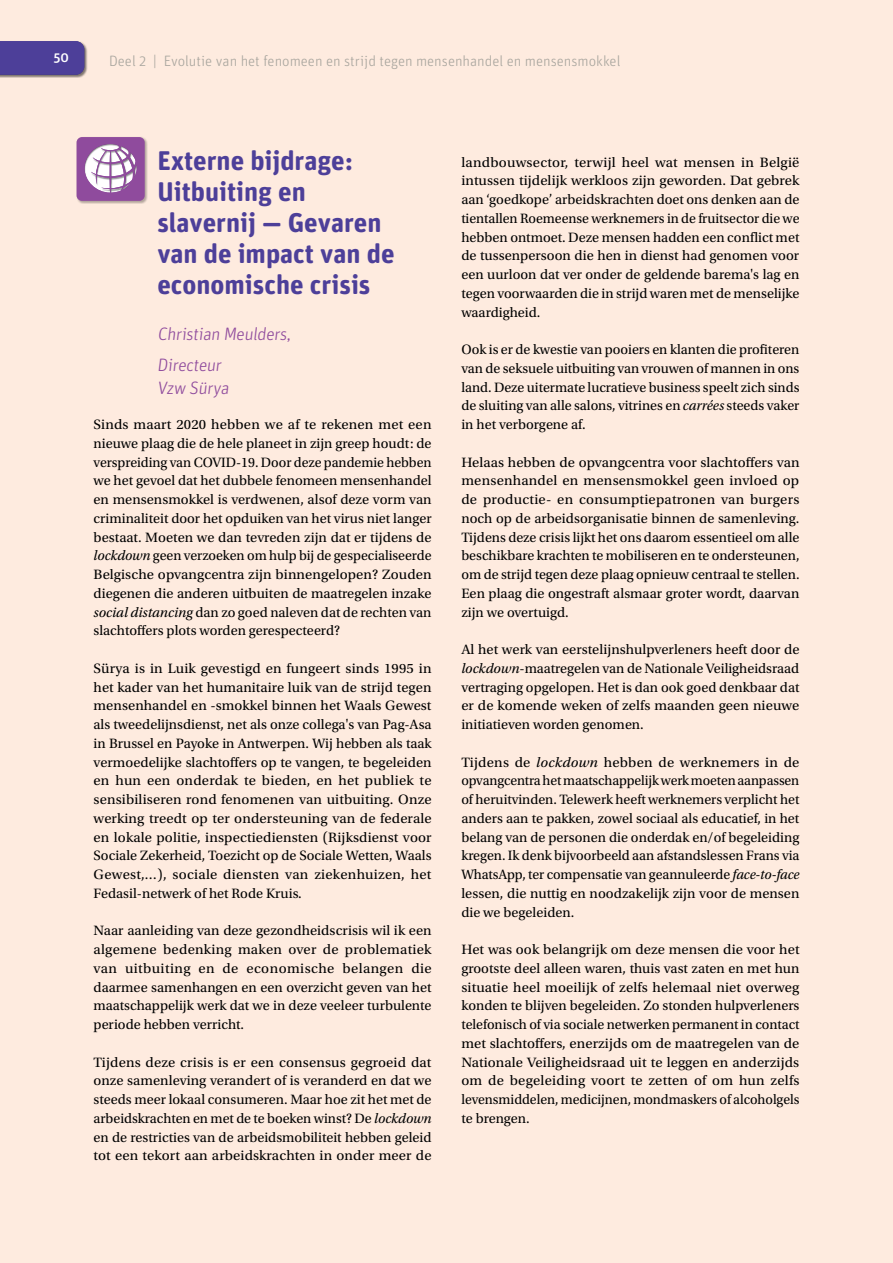
<style>
.page{position:relative;width:893px;height:1263px;background:#feebdf}
.page>*{position:absolute;margin:0;border:0;box-sizing:border-box;transform-origin:0 0}
.Contribution_extern{font:700 27px/31px "Unit Rounded OT";color:#4d3f99}
.Titles_x_x{font:300 18px "Unit Rounded OT";color:#8f4b9d}
.t1{font:300 15px "Unit Rounded OT";color:#a8a59e}
.Body{font:14.25px/18.8px "Utopia Std";color:#000;text-align:justify}
.t2{font:500 13.5px "Unit Rounded OT";color:#fff}
.s1{font-style:italic}
</style>
<div class="page">
<div style="left:76px;top:136px;width:72px;height:68px;background:#000;opacity:.3"></div>
<div style="left:77px;top:137px;width:68px;height:64px;background:#8f4b9d;border-radius:5px"></div>
<div style="left:60px;top:125px;width:103px;height:70px;background:#000;opacity:.3"></div>
<div style="left:0;top:41px;width:88px;height:37px;background:#000;opacity:.3"></div>
<div style="left:0;top:41px;width:84px;height:34px;background:#4d3f99"></div>
<p class="t2" style="left:54px;top:49px;width:17px">50</p>
<p class="t1" style="left:109px;top:52px;width:513px">Deel 2 | Evolutie van het fenomeen en strijd tegen mensenhandel en mensensmokkel</p>
<p class="Contribution_extern" style="left:157px;top:145px;width:239px">Externe bijdrage:<br>Uitbuiting en slavernij — Gevaren van de impact van de economische crisis</p>
<p class="Titles_x_x" style="left:157px;top:324px;width:138px">Christian Meulders,</p>
<p class="Titles_x_x" style="left:157px;top:355px;width:68px">Directeur</p>
<p class="Titles_x_x" style="left:157px;top:377px;width:76px">Vzw Sürya</p>
<p class="Body" style="left:94px;top:415px;width:340px">Sinds maart 2020 hebben we af te rekenen met een nieuwe plaag die de hele planeet in zijn greep houdt: de verspreiding van COVID-19. Door deze pandemie hebben we het gevoel dat het dubbele fenomeen mensenhandel en mensensmokkel is verdwenen, alsof deze vorm van criminaliteit door het opduiken van het virus niet langer bestaat. Moeten we dan tevreden zijn dat er tijdens de <span class="s1">lockdown</span> geen verzoeken om hulp bij de gespecialiseerde Belgische opvangcentra zijn binnengelopen? Zouden diegenen die anderen uitbuiten de maatregelen inzake <span class="s1">social distancing</span> dan zo goed naleven dat de rechten van slachtoffers plots worden gerespecteerd?</p>
<p class="Body" style="left:94px;top:659px;width:340px">Sürya is in Luik gevestigd en fungeert sinds 1995 in het kader van het humanitaire luik van de strijd tegen mensenhandel en -smokkel binnen het Waals Gewest als tweedelijnsdienst, net als onze collega's van Pag-Asa in Brussel en Payoke in Antwerpen. Wij hebben als taak vermoedelijke slachtoffers op te vangen, te begeleiden en hun een onderdak te bieden, en het publiek te sensibiliseren rond fenomenen van uitbuiting. Onze werking treedt op ter ondersteuning van de federale en lokale politie, inspectiediensten (Rijksdienst voor Sociale Zekerheid, Toezicht op de Sociale Wetten, Waals Gewest,…), sociale diensten van ziekenhuizen, het Fedasil-netwerk of het Rode Kruis.</p>
<p class="Body" style="left:94px;top:922px;width:340px">Naar aanleiding van deze gezondheidscrisis wil ik een algemene bedenking maken over de problematiek van uitbuiting en de economische belangen die daarmee samenhangen en een overzicht geven van het maatschappelijk werk dat we in deze veeleer turbulente periode hebben verricht.</p>
<p class="Body" style="left:94px;top:1053px;width:340px">Tijdens deze crisis is er een consensus gegroeid dat onze samenleving verandert of is veranderd en dat we steeds meer lokaal consumeren. Maar hoe zit het met de arbeidskrachten en met de te boeken winst? De <span class="s1">lockdown </span>en de restricties van de arbeidsmobiliteit hebben geleid tot een tekort aan arbeidskrachten in onder meer de</p>
<p class="Body" style="left:461px;top:153px;width:340px">landbouwsector, terwijl heel wat mensen in België intussen tijdelijk werkloos zijn geworden. Dat gebrek aan ‘goedkope’ arbeidskrachten doet ons denken aan de tientallen Roemeense werknemers in de fruitsector die we hebben ontmoet. Deze mensen hadden een conflict met de tussenpersoon die hen in dienst had genomen voor een uurloon dat ver onder de geldende barema's lag en tegen voorwaarden die in strijd waren met de menselijke waardigheid.</p>
<p class="Body" style="left:461px;top:340px;width:340px">Ook is er de kwestie van pooiers en klanten die profiteren van de seksuele uitbuiting van vrouwen of mannen in ons land. Deze uitermate lucratieve business speelt zich sinds de sluiting van alle salons, vitrines en <span class="s1">carrées</span> steeds vaker in het verborgene af.</p>
<p class="Body" style="left:461px;top:453px;width:340px">Helaas hebben de opvangcentra voor slachtoffers van mensenhandel en mensensmokkel geen invloed op de productie- en consumptiepatronen van burgers noch op de arbeidsorganisatie binnen de samenleving.<br>Tijdens deze crisis lijkt het ons daarom essentieel om alle beschikbare krachten te mobiliseren en te ondersteunen, om de strijd tegen deze plaag opnieuw centraal te stellen.<br>Een plaag die ongestraft alsmaar groter wordt, daarvan zijn we overtuigd.</p>
<p class="Body" style="left:461px;top:640px;width:340px">Al het werk van eerstelijnshulpverleners heeft door de <span class="s1">lockdown</span>-maatregelen van de Nationale Veiligheidsraad vertraging opgelopen. Het is dan ook goed denkbaar dat er de komende weken of zelfs maanden geen nieuwe initiatieven worden genomen.</p>
<p class="Body" style="left:461px;top:753px;width:340px">Tijdens de <span class="s1">lockdown</span> hebben de werknemers in de opvangcentra het maatschappelijk werk moeten aanpassen of heruitvinden. Telewerk heeft werknemers verplicht het anders aan te pakken, zowel sociaal als educatief, in het belang van de personen die onderdak en/of begeleiding kregen. Ik denk bijvoorbeeld aan afstandslessen Frans via WhatsApp, ter compensatie van geannuleerde <span class="s1">face-to-face </span>lessen, die nuttig en noodzakelijk zijn voor de mensen die we begeleiden.</p>
<p class="Body" style="left:461px;top:940px;width:340px">Het was ook belangrijk om deze mensen die voor het grootste deel alleen waren, thuis vast zaten en met hun situatie heel moeilijk of zelfs helemaal niet overweg konden te blijven begeleiden. Zo stonden hulpverleners telefonisch of via sociale netwerken permanent in contact met slachtoffers, enerzijds om de maatregelen van de Nationale Veiligheidsraad uit te leggen en anderzijds om de begeleiding voort te zetten of om hun zelfs levensmiddelen, medicijnen, mondmaskers of alcoholgels te brengen.</p>
</div>
